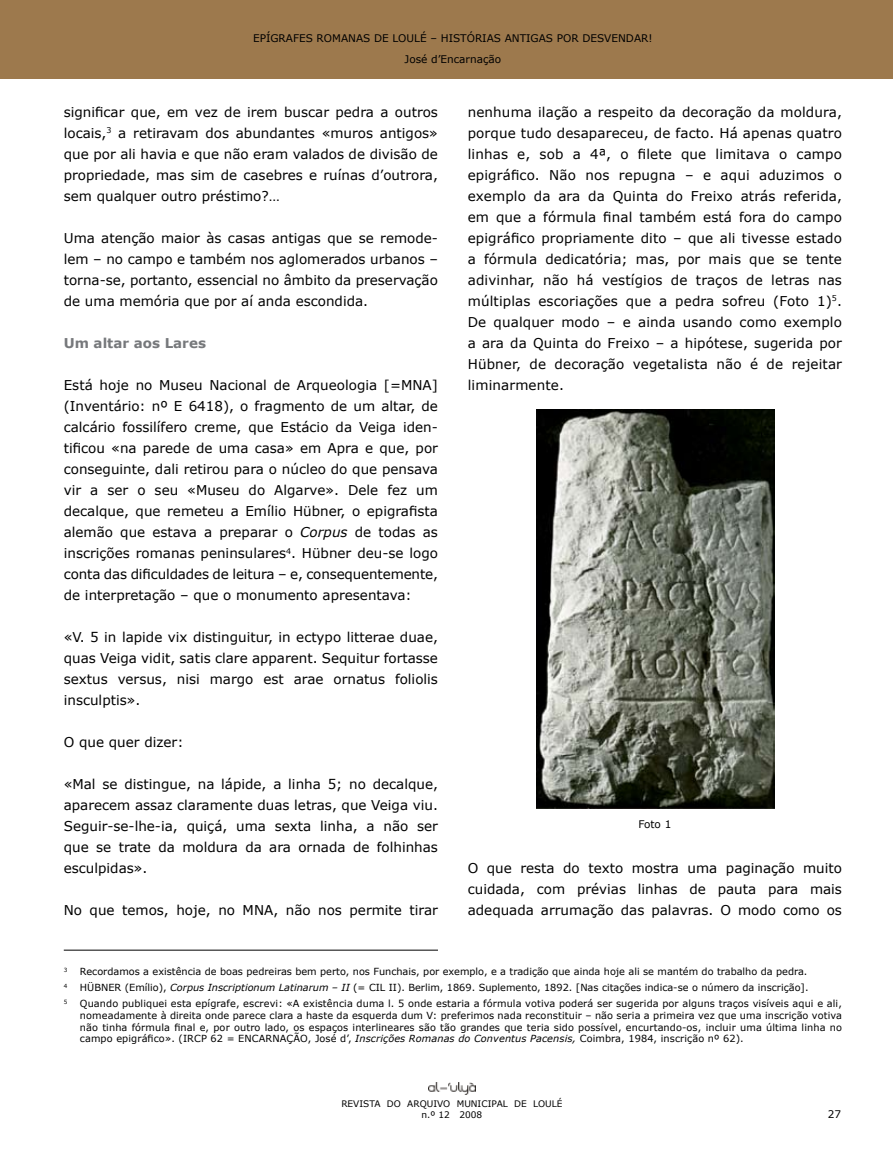
<style>
.page{position:relative;width:893px;height:1149px;background:#fff}
.page>*{position:absolute;margin:0;border:0;box-sizing:border-box;transform-origin:0 0}
.t1{font:13.5px/21px "Verdana";color:#000;text-align:justify}
.t2{font:700 13.5px "Verdana";color:#76787b}
.t3{font:10.5px "Verdana";color:#000}
.t4{font:9.75px/11.7px "Verdana";color:#000;text-align:right}
.t5{font:9px/10.8px "Verdana";color:#000;text-align:center}
.t6{font:5.7px "Verdana";color:#000}
.s1{font-style:italic}
</style>
<div class="page">
<div style="left:0;top:0;width:893px;height:79px;background:#9d794d"></div>
<img style="left:429px;top:1082px;width:46px;height:12px">
<hr style="left:64px;top:949px;width:374px;height:1px;background:#000">
<img style="left:536px;top:409px;width:238px;height:399px">
<p class="t3" style="left:253px;top:31px;width:34px">Epígrafes</p>
<p class="t3" style="left:317px;top:31px;width:9px">romanas</p>
<p class="t3" style="left:374px;top:31px;width:32px">de Loulé</p>
<p class="t3" style="left:430px;top:31px;width:52px">– histórias</p>
<p class="t3" style="left:505px;top:31px;width:8px">anti</p>
<p class="t3" style="left:531px;top:31px;width:35px">gas por</p>
<p class="t3" style="left:582px;top:31px;width:9px">desvendar</p>
<p class="t3" style="left:648px;top:31px;width:6px">!</p>
<p class="t3" style="left:405px;top:52px;width:98px">José d’Encarnação</p>
<p class="t1" style="left:64px;top:101px;width:376px">significar que, em vez de irem buscar pedra a outros locais,<sup>3</sup> a retiravam dos abundantes «muros antigos» que por ali havia e que não eram valados de divisão de propriedade, mas sim de casebres e ruínas d’outrora, sem qualquer outro préstimo?…</p>
<p class="t1" style="left:64px;top:227px;width:376px">Uma atenção maior às casas antigas que se remode&shy;lem – no campo e também nos aglomerados urbanos – torna-se, portanto, essencial no âmbito da preservação de uma memória que por aí anda escondida.</p>
<p class="t2" style="left:64px;top:333px;width:144px">Um altar aos Lares</p>
<p class="t1" style="left:64px;top:374px;width:376px">Está hoje no Museu Nacional de Arqueologia [=MNA] (Inventário: nº E 6418), o fragmento de um altar, de calcário fossilífero creme, que Estácio da Veiga iden&shy;tificou «na parede de uma casa» em Apra e que, por conseguinte, dali retirou para o núcleo do que pensava vir a ser o seu «Museu do Algarve». Dele fez um decalque, que remeteu a Emílio Hübner, o epigrafista alemão que estava a preparar o <span class="s1">Corpus</span> de todas as inscrições romanas peninsulares<sup>4</sup>. H übner deu-se logo conta das dificuldades de leitura – e, consequentemente, de interpretação – que o monumento apresentava:</p>
<p class="t1" style="left:64px;top:626px;width:376px">«V. 5 in lapide vix distinguitur, in ectypo litterae duae, quas Veiga vidit, satis clare apparent. Sequitur fortasse sextus versus, nisi margo est arae ornatus foliolis insculptis».</p>
<p class="t1" style="left:64px;top:731px;width:121px">O que quer dizer:</p>
<p class="t1" style="left:64px;top:773px;width:376px">«Mal se distingue, na lápide, a linha 5; no decalque, aparecem assaz claramente duas letras, que Veiga viu.<br>Seguir-se-lhe-ia, quiçá, uma sexta linha, a não ser que se trate da moldura da ara ornada de folhinhas esculpidas».</p>
<p class="t1" style="left:64px;top:899px;width:376px">No que temos, hoje, no MNA, não nos permite tirar</p>
<p class="t1" style="left:468px;top:101px;width:376px">nenhuma ilação a respeito da decoração da moldura, porque tudo desapareceu, de facto. Há apenas quatro linhas e, sob a 4ª, o filete que limitava o campo epigráfico. Não nos repugna – e aqui aduzimos o exemplo da ara da Quinta do Freixo atrás referida, em que a fórmula final também está fora do campo epigráfico propriamente dito – que ali tivesse estado a fórmula dedicatória; mas, por mais que se tente adivinhar, não há vestígios de traços de letras nas múltiplas escoriações que a pedra sofreu (Foto 1)<sup>5</sup>.<br>De qualquer modo – e ainda usando como exemplo a ara da Quinta do Freixo – a hipótese, sugerida por H übner, de decoração vegetalista não é de rejeitar liminarmente.</p>
<p class="t3" style="left:638px;top:817px;width:35px">Foto 1</p>
<p class="t1" style="left:468px;top:857px;width:376px">O que resta do texto mostra uma paginação muito cuidada, com prévias linhas de pauta para mais adequada arrumação das palavras. O modo como os</p>
<p class="t4" style="left:64px;top:963px;width:746px;line-height:15.9px">Recordamos a existência de boas pedreiras bem perto, nos Funchais, por exemplo, e a tradição que ainda hoje ali se mantém do trabalho da pedra.<br><sup>4</sup> H ÜBNER (Emílio), <span class="s1">Corpus Inscriptionum Latinarum – II</span> (= CIL II). Berlim, 1869. Suplemento, 1892. [Nas citações indica-se o número da inscrição].</p>
<p class="t6" style="left:64px;top:997px;width:5px">5</p>
<p class="t4" style="left:80px;top:997px;width:764px;text-align:justify">Quando publiquei esta epígrafe, escrevi: «A existência duma l. 5 onde estaria a fórmula votiva poderá ser sugerida por alguns traços visíveis aqui e ali, nomeadamente à direita onde parece clara a haste da esquerda dum V: preferimos nada reconstituir – não seria a primeira vez que uma inscrição votiva não tinha fórmula final e, por outro lado, os espaços interlineares são tão grandes que teria sido possível, encurtando-os, incluir uma última linha no campo epigráfico». (IRCP 62 = ENCARNAÇÃO, José d’, <span class="s1">Inscrições Romanas do Conventus Pacensis,</span> Coimbra, 1984, inscrição nº 62).</p>
<p class="t6" style="left:64px;top:965px;width:5px">3</p>
<p class="t5" style="left:341px;top:1097px;width:223px">REVISTA DO ARQUIVO MUNICIPAL DE LOULÉ n.º 12 2008</p>
<p class="t3" style="left:828px;top:1107px;width:15px">27</p>
</div>
